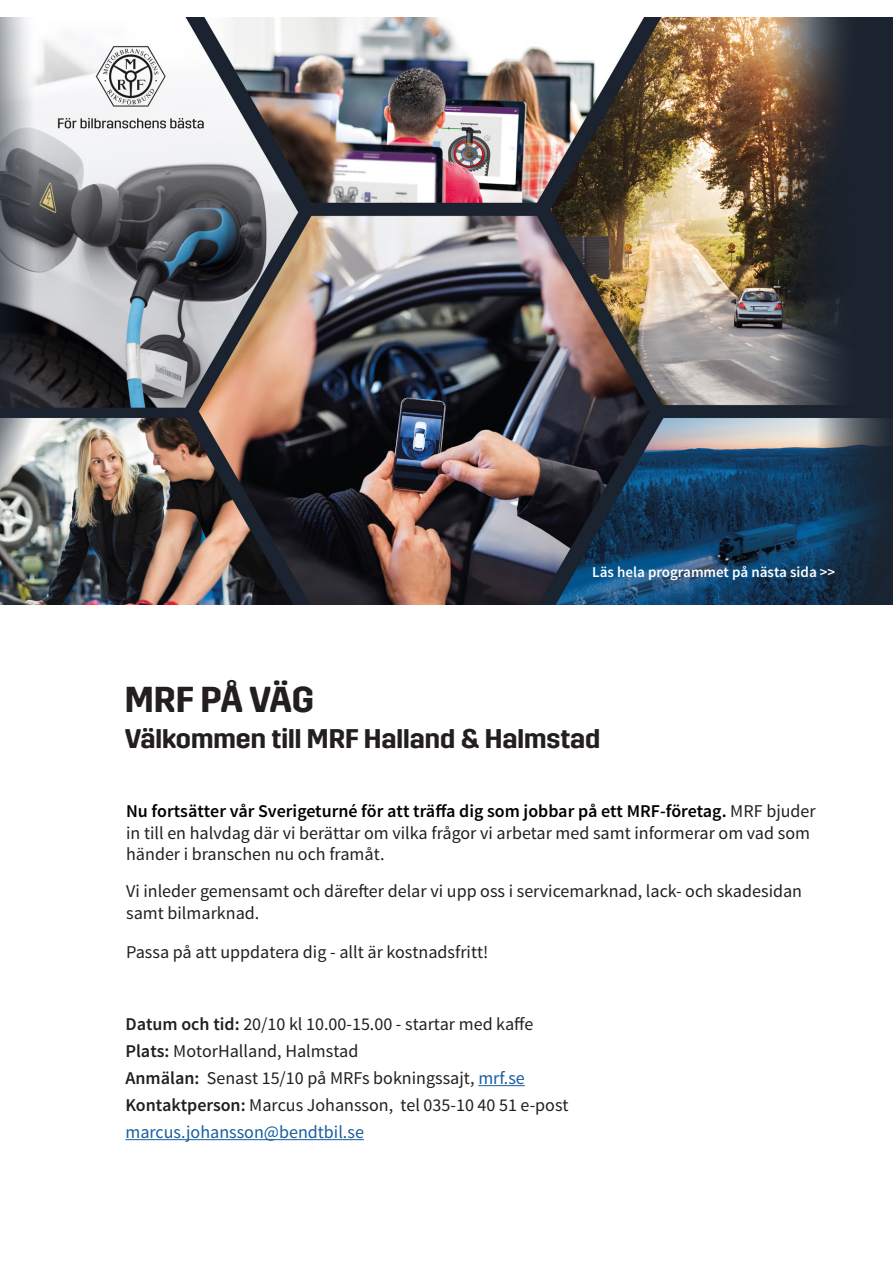
<style>
.page{position:relative;width:893px;height:1263px;background:#fff}
.page>*{position:absolute;margin:0;border:0;box-sizing:border-box;transform-origin:0 0}
.t1{font:600 36px "Trim";letter-spacing:-.015em;color:#231f20}
.t2{font:600 27px "Trim";color:#231f20}
.t3{font:18px/21.6px "Source Sans Pro";color:#231f20}
.t4{font:600 15px "Source Sans Pro";color:#fff}
.s1{font-weight:600;color:#000}
.s2{font-weight:600}
.s3{color:#175d9e}
</style>
<div class="page">
<img style="left:0;top:17px;width:893px;height:587px">
<hr style="left:478px;top:1085px;width:47px;height:1px;background:#175d9e">
<hr style="left:125px;top:1139px;width:239px;height:1px;background:#175d9e">
<p class="t4" style="left:592px;top:562px;width:245px">Läs hela programmet på nästa sida &gt;&gt;</p>
<p class="t1" style="left:125px;top:679px;width:191px">MRF PÅ VÄG</p>
<p class="t2" style="left:125px;top:724px;width:477px">Välkommen till MRF Halland &amp; Halmstad</p>
<p class="t3" style="left:126px;top:801px;width:691px"><span class="s1">Nu fortsätter vår Sverigeturné för att träffa dig som jobbar på ett MRF-företag.</span> MRF bjuder in till en halvdag där vi berättar om vilka frågor vi arbetar med samt informerar om vad som händer i branschen nu och framåt.</p>
<p class="t3" style="left:126px;top:880px;width:677px">Vi inleder gemensamt och därefter delar vi upp oss i servicemarknad, lack- och skadesidan samt bilmarknad.</p>
<p class="t3" style="left:126px;top:942px;width:364px">Passa på att uppdatera dig - allt är kostnadsfritt!</p>
<p class="t3" style="left:125px;top:1011px;width:409px;line-height:27px"><span class="s2">Datum och tid:</span> 20/10 kl 10.00-15.00 - startar med kaffe<br><span class="s2">Plats:</span> MotorHalland, Halmstad<br><span class="s2">Anmälan:</span> Senast 15/10 på MRFs bokningssajt, <span class="s3">mrf.se</span></p>
<p class="t3" style="left:125px;top:1092px;width:445px;line-height:27px"><span class="s2">Kontaktperson:</span> Marcus Johansson, tel 035-10 40 51 e-post <span class="s3">marcus.johansson@bendtbil.se</span></p>
</div>
